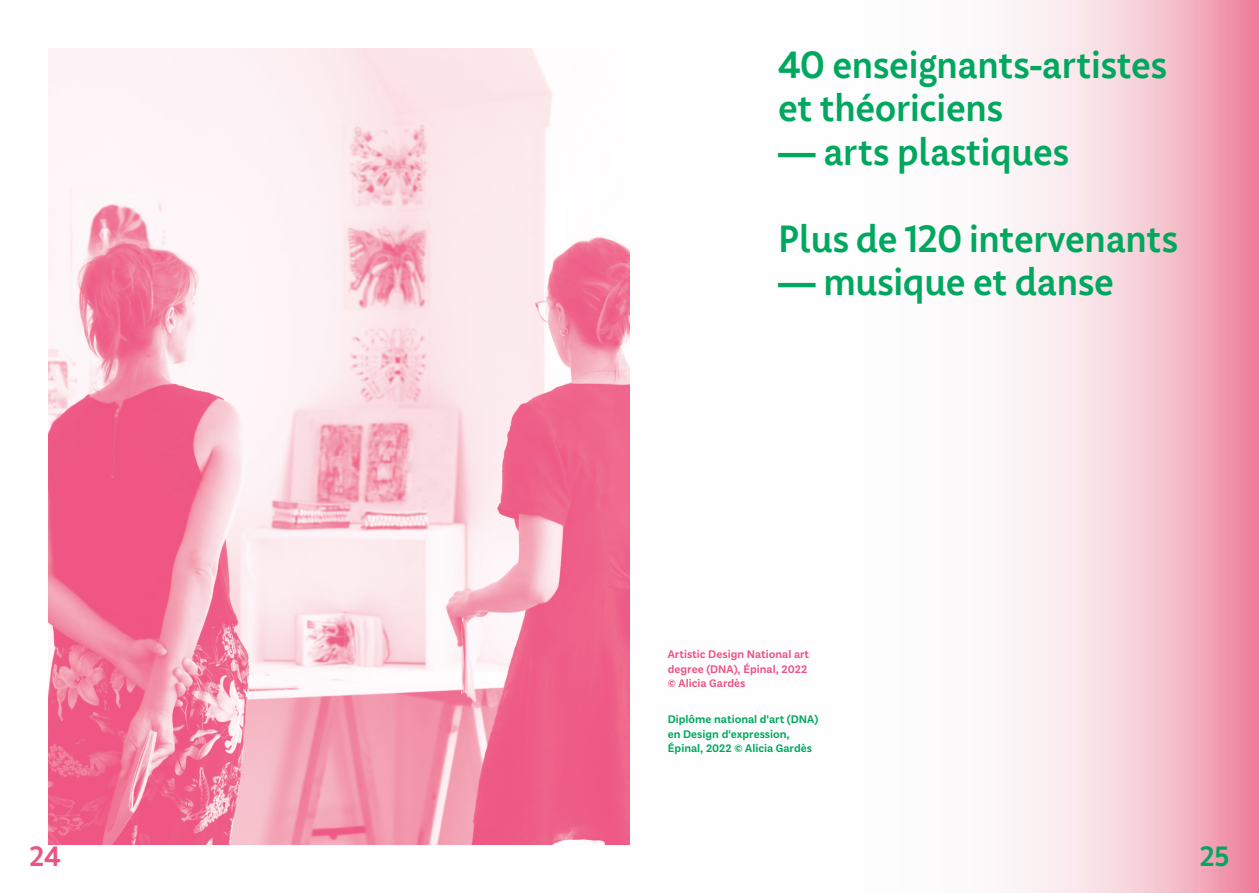
<style>
.page{position:relative;width:1259px;height:893px;background:#fff}
.page>*{position:absolute;margin:0;border:0;box-sizing:border-box;transform-origin:0 0}
.t1{font:37.5px/43.5px "Messine Sens";letter-spacing:-.01em;color:#00a75e}
.t2{font:27.6px "Messine Sens";color:#ec5383}
.t3{font:27.6px "Messine Sens";color:#00a75e}
.t4{font:500 11.7px/14.7px "Plan Grotesque Std";color:#00a75e}
.t5{font:500 11.7px/14.7px "Plan Grotesque Std";color:#ec5383}
</style>
<div class="page">
<svg style="left:629px;top:0;width:630px;height:893px"></svg>
<img style="left:49px;top:49px;width:580px;height:795px">
<p class="t1" style="left:778px;top:42px;width:390px">40 enseignants-artistes et théoriciens</p>
<p class="t1" style="left:778px;top:129px;width:292px">— arts plastiques</p>
<p class="t1" style="left:778px;top:216px;width:401px">Plus de 120 intervenants</p>
<p class="t1" style="left:778px;top:260px;width:337px">— musique et danse</p>
<p class="t5" style="left:668px;top:647px;width:143px">Artistic Design National art degree (DNA), Épinal, 2022 © Alicia Gardès</p>
<p class="t4" style="left:668px;top:712px;width:152px">Diplôme national d'art (DNA) en Design d'expression,<br>Épinal, 2022 © Alicia Gardès</p>
<p class="t2" style="left:30px;top:839px;width:32px">24</p>
<p class="t3" style="left:1200px;top:839px;width:31px">25</p>
</div>
